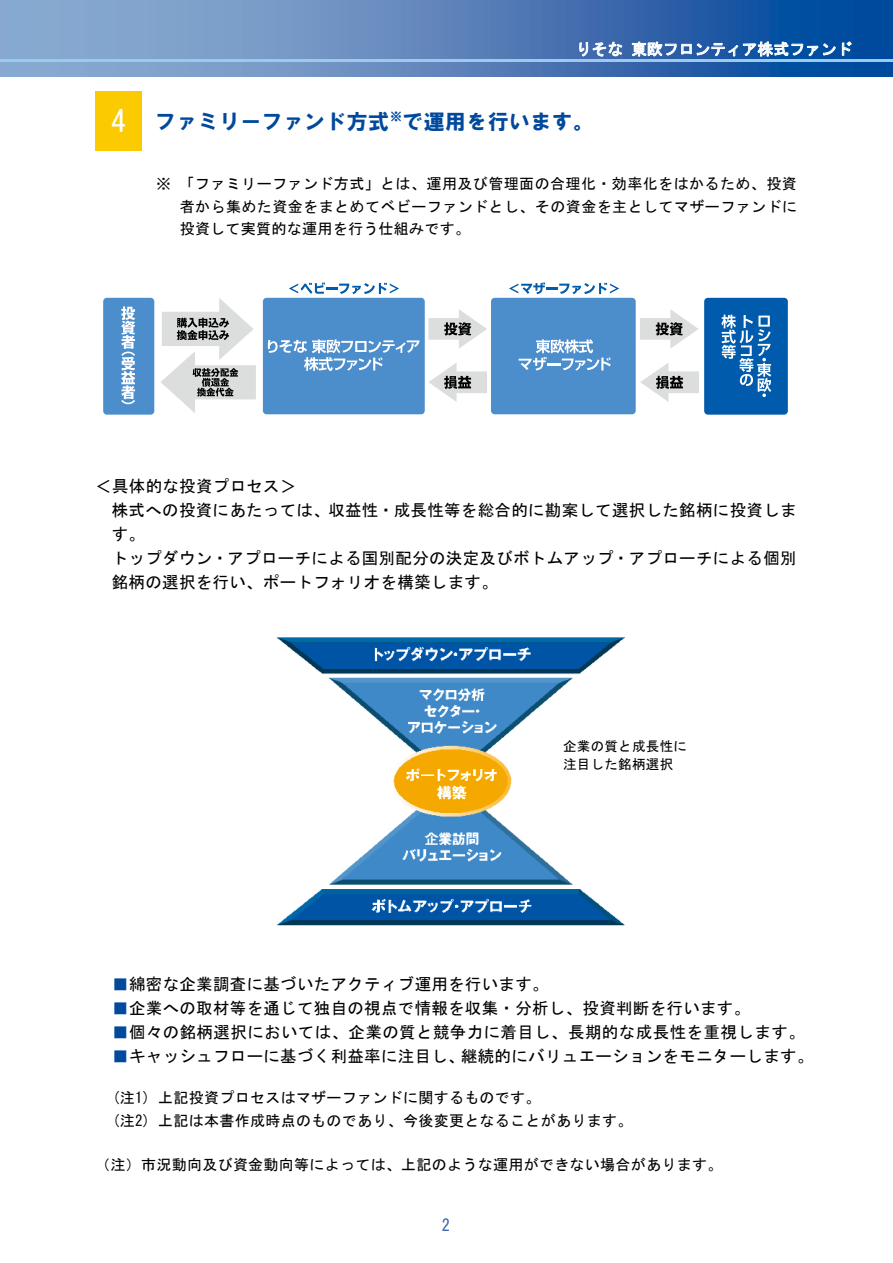
<style>
.page{position:relative;width:893px;height:1263px;background:#fff}
.page>*{position:absolute;margin:0;border:0;box-sizing:border-box;transform-origin:0 0}
.t1{font:21px "HG Soei Kakugothic UB";letter-spacing:.015em;color:#00499d}
.t2{font:16.5px/24px "MS Gothic";letter-spacing:.02em;color:#000}
.t3{font:16.5px "MS Gothic";color:#3362ae}
.t4{font:15.75px "MS Gothic";letter-spacing:.005em;color:#fff}
.t5{font:15px/22.5px "MS Gothic";letter-spacing:.02em;color:#000;text-align:justify}
.t6{font:13.5px/18px "MS Gothic";letter-spacing:.02em;color:#000}
.s1{font-family:"MS Gothic";font-size:30px;color:#fff}
.s2{color:#00499d}
</style>
<div class="page">
<img style="left:0;top:0;width:893px;height:77px">
<svg style="left:579px;top:42px;width:43px;height:14px"></svg>
<svg style="left:632px;top:42px;width:204px;height:17px;background:#5583bc"></svg>
<svg style="left:842px;top:41px;width:10px;height:15px"></svg>
<hr style="left:0;top:60px;width:893px;height:2px;background:#9dc9ec">
<div style="left:95px;top:91px;width:47px;height:60px;background:#fcca00"></div>
<div style="left:103px;top:298px;width:51px;height:117px;background:#4c8dcb;border-radius:4px"></div>
<div style="left:263px;top:298px;width:162px;height:116px;background:#4c8dcb;border-radius:4px"></div>
<div style="left:704px;top:298px;width:84px;height:117px;background:#005bac;border-radius:4px"></div>
<div style="left:491px;top:298px;width:145px;height:116px;background:#4c8dcb;border-radius:4px"></div>
<svg style="left:121px;top:306px;width:14px;height:98px"></svg>
<svg style="left:428px;top:309px;width:59px;height:39px"></svg>
<svg style="left:429px;top:363px;width:58px;height:39px"></svg>
<svg style="left:640px;top:309px;width:58px;height:39px"></svg>
<svg style="left:640px;top:363px;width:59px;height:39px"></svg>
<svg style="left:161px;top:298px;width:95px;height:115px"></svg>
<svg style="left:289px;top:283px;width:110px;height:11px"></svg>
<svg style="left:509px;top:283px;width:110px;height:11px"></svg>
<svg style="left:268px;top:339px;width:152px;height:32px"></svg>
<svg style="left:519px;top:339px;width:92px;height:32px"></svg>
<svg style="left:721px;top:315px;width:50px;height:82px"></svg>
<img style="left:276px;top:637px;width:350px;height:289px">
<p class="t4" style="left:576px;top:41px;width:278px">りそな 東欧フロンティア株式ファンド</p>
<p class="t1" style="left:111px;top:111px;width:484px"><span class="s1">4</span> ファミリーファンド方式<sup>※</sup>で運用を行います。</p>
<p class="t5" style="left:180px;top:172px;width:619px;text-indent:-24px">※ 「ファミリーファンド方式」とは、運用及び管理面の合理化・効率化をはかるため、投資者から集めた資金をまとめてベビーファンドとし、その資金を主としてマザーファンドに投資して実質的な運用を行う仕組みです。</p>
<p class="t2" style="left:112px;top:474px;width:686px;text-indent:-16px">＜具体的な投資プロセス＞<br>株式への投資にあたっては、収益性・成長性等を総合的に勘案して選択した銘柄に投資します。<br>トップダウン・アプローチによる国別配分の決定及びボトムアップ・アプローチによる個別銘柄の選択を行い、ポートフォリオを構築します。</p>
<p class="t6" style="left:563px;top:737px;width:125px">企業の質と成長性に注目した銘柄選択</p>
<p class="t2" style="left:112px;top:972px;width:438px"><span class="s2">■</span>綿密な企業調査に基づいたアクティブ運用を行います。</p>
<p class="t2" style="left:112px;top:996px;width:639px"><span class="s2">■</span>企業への取材等を通じて独自の視点で情報を収集・分析し、投資判断を行います。</p>
<p class="t2" style="left:112px;top:1020px;width:694px"><span class="s2">■</span>個々の銘柄選択においては、企業の質と競争力に着目し、長期的な成長性を重視します。</p>
<p class="t2" style="left:112px;top:1044px;width:703px"><span class="s2">■</span>キャッシュフローに基づく利益率に注目し、継続的にバリュエーションをモニターします。</p>
<p class="t5" style="left:112px;top:1086px;width:522px">(注1) 上記投資プロセスはマザーファンドに関するものです。<br>(注2) 上記は本書作成時点のものであり、今後変更となることがあります。</p>
<p class="t5" style="left:95px;top:1153px;width:629px">（注）市況動向及び資金動向等によっては、上記のような運用ができない場合があります。</p>
<p class="t3" style="left:442px;top:1217px;width:10px">2</p>
</div>
